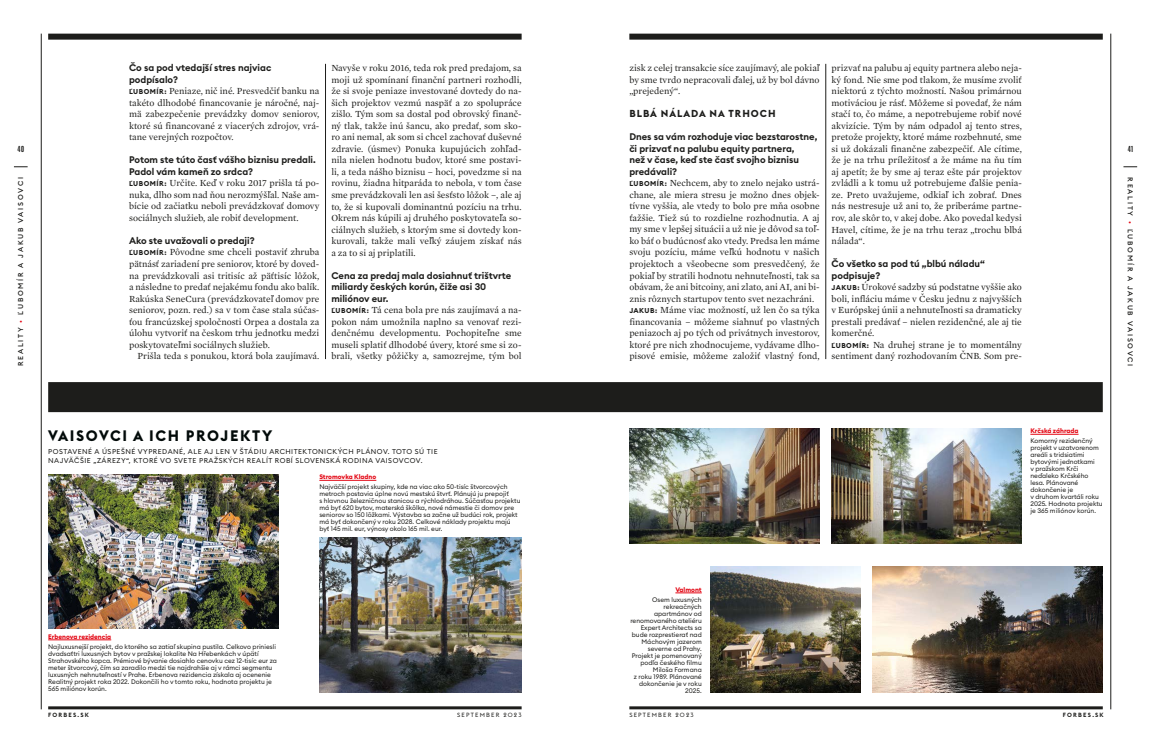
<style>
.page{position:relative;width:1151px;height:752px;background:#fff}
.page>*{position:absolute;margin:0;border:0;box-sizing:border-box;transform-origin:0 0}
.t1{font:700 15px "Euclid Flex";letter-spacing:.11em;color:#020a09}
.t2{font:700 10px "Euclid Flex";letter-spacing:.1em;color:#1d1d1b}
.t3{font:9.5px/11.5px "Mercury Text G1";color:#1d1d1b;text-align:justify}
.t4{font:600 9.5px/11.5px "Euclid Circular B";color:#1d1d1b}
.t5{font:600 8.5px "Graphik XX Cond";color:#1d1d1b}
.t6{font:7px/9px "Euclid Circular B";letter-spacing:.07em;color:#1d1d1b}
.t7{font:500 7px "Euclid Circular B";letter-spacing:.25em;color:#1d1d1b}
.t8{font:6.5px/7px "Euclid Circular B";color:#1d1d1b}
.t9{font:700 6.5px "Euclid Circular B";color:#e30613}
.t10{font:6px "Euclid Flex";letter-spacing:.2em;color:#1d1d1b}
.t11{font:600 6px "Euclid Flex";letter-spacing:.2em;color:#1d1d1b}
.s1{color:#e30613}
.s2{font-family:"Euclid Circular B";font-weight:700;font-size:7px}
</style>
<div class="page">
<svg style="left:1123px;top:166px;width:14px;height:1px"></svg>
<svg style="left:14px;top:166px;width:14px;height:1px"></svg>
<hr style="left:48px;top:706px;width:474px;height:3px;background:#1d1d1b">
<hr style="left:629px;top:706px;width:474px;height:3px;background:#1d1d1b">
<div style="left:48px;top:34px;width:474px;height:6px;background:#1d1d1b"></div>
<div style="left:629px;top:34px;width:474px;height:6px;background:#1d1d1b"></div>
<div style="left:48px;top:382px;width:1055px;height:30px;background:#1d1d1b"></div>
<hr style="left:48px;top:639px;width:63px;height:1px;background:#e30613">
<hr style="left:319px;top:479px;width:57px;height:1px;background:#e30613">
<img style="left:48px;top:474px;width:231px;height:153px">
<img style="left:319px;top:537px;width:203px;height:155px">
<hr style="left:1030px;top:433px;width:48px;height:1px;background:#e30613">
<img style="left:629px;top:428px;width:191px;height:115px">
<img style="left:832px;top:428px;width:190px;height:115px">
<svg style="left:675px;top:592px;width:27px;height:1px"></svg>
<img style="left:710px;top:566px;width:150px;height:126px">
<img style="left:872px;top:566px;width:231px;height:126px">
<hr style="left:1110px;top:34px;width:1px;height:675px;background:#1d1d1b">
<hr style="left:41px;top:34px;width:1px;height:675px;background:#1d1d1b">
<hr style="left:325px;top:64px;width:1px;height:295px;background:#1d1d1b">
<hr style="left:826px;top:64px;width:1px;height:295px;background:#1d1d1b">
<p class="t5" style="left:18px;top:143px;width:8px">40</p>
<p class="t7" style="left:16px;top:366px;width:190px;rotate:-90deg">REALITY <span class="s1">•</span> ĽUBOMÍR A JAKUB VAISOVCI</p>
<p class="t4" style="left:129px;top:62px;width:144px">Čo sa pod vtedajší stres najviac podpísalo?</p>
<p class="t3" style="left:129px;top:85px;width:192px"><span class="s2">ĽUBOMÍR:</span> Peniaze, nič iné. Presvedčiť banku na takéto dlhodobé financovanie je náročné, naj&shy;mä zabezpečenie prevádzky domov seniorov, ktoré sú financované z viacerých zdrojov, vrá&shy;tane verejných rozpočtov.</p>
<p class="t4" style="left:129px;top:154px;width:188px">Potom ste túto časť vášho biznisu predali.<br>Padol vám kameň zo srdca?</p>
<p class="t3" style="left:129px;top:177px;width:192px"><span class="s2">ĽUBOMÍR:</span> Určite. Keď v roku 2017 prišla tá po&shy;nuka, dlho som nad ňou nerozmýšľal. Naše am&shy;bície od začiatku neboli prevádzkovať domovy sociálnych služieb, ale robiť development.</p>
<p class="t4" style="left:129px;top:235px;width:127px">Ako ste uvažovali o predaji?</p>
<p class="t3" style="left:129px;top:246px;width:192px"><span class="s2">ĽUBOMÍR:</span> Pôvodne sme chceli postaviť zhruba pätnásť zariadení pre seniorov, ktoré by doved&shy;na prevádzkovali asi tritisíc až päťtisíc lôžok, a následne to predať nejakému fondu ako balík.<br>Rakúska SeneCura (prevádzkovateľ domov pre seniorov, pozn. red.) sa v tom čase stala súčas&shy;ťou francúzskej spoločnosti Orpea a dostala za úlohu vytvoriť na českom trhu jednotku medzi poskytovateľmi sociálnych služieb.</p>
<p class="t3" style="left:138px;top:349px;width:183px">Prišla teda s ponukou, ktorá bola zaujímavá.</p>
<p class="t3" style="left:331px;top:62px;width:192px">Navyše v roku 2016, teda rok pred predajom, sa moji už spomínaní finanční partneri rozhodli, že si svoje peniaze investované dovtedy do na&shy;šich projektov vezmú naspäť a zo spolupráce zišlo. Tým som sa dostal pod obrovský finanč&shy;ný tlak, takže inú šancu, ako predať, som sko&shy;ro ani nemal, ak som si chcel zachovať duševné zdravie. (úsmev) Ponuka kupujúcich zohľad&shy;nila nielen hodnotu budov, ktoré sme postavi&shy;li, a teda nášho biznisu – hoci, povedzme si na rovinu, žiadna hitparáda to nebola, v tom čase sme prevádzkovali len asi šesťsto lôžok –, ale aj to, že si kupovali dominantnú pozíciu na trhu.<br>Okrem nás kúpili aj druhého poskytovateľa so&shy;ciálnych služieb, s ktorým sme si dovtedy kon&shy;kurovali, takže mali veľký záujem získať nás a za to si aj priplatili.</p>
<p class="t4" style="left:331px;top:269px;width:182px">Cena za predaj mala dosiahnuť trištvrte miliardy českých korún, čiže asi 30 miliónov eur.</p>
<p class="t3" style="left:331px;top:303px;width:192px"><span class="s2">ĽUBOMÍR:</span> Tá cena bola pre nás zaujímavá a na&shy;pokon nám umožnila naplno sa venovať rezi&shy;denčnému developmentu. Pochopiteľne sme museli splatiť dlhodobé úvery, ktoré sme si zo&shy;brali, všetky pôžičky a, samozrejme, tým bol</p>
<p class="t3" style="left:629px;top:62px;width:192px">zisk z celej transakcie síce zaujímavý, ale pokiaľ by sme tvrdo nepracovali ďalej, už by bol dávno „prejedený“.</p>
<p class="t2" style="left:629px;top:108px;width:148px">BLBÁ NÁLADA NA TRHOCH</p>
<p class="t4" style="left:629px;top:131px;width:189px">Dnes sa vám rozhoduje viac bezstarostne, či prizvať na palubu equity partnera,<br>než v čase, keď ste časť svojho biznisu predávali?</p>
<p class="t3" style="left:629px;top:177px;width:192px;text-align:left"><span class="s2">ĽUBOMÍR:</span> Nechcem, aby to znelo nejako ustrá&shy;chane, ale miera stresu je možno dnes objek&shy;tívne vyššia, ale vtedy to bolo pre mňa osobne ťažšie. Tiež sú to rozdielne rozhodnutia. A aj my sme v lepšej situácii a už nie je dôvod sa toľ&shy;ko báť o budúcnosť ako vtedy. Predsa len máme svoju pozíciu, máme veľkú hodnotu v našich projektoch a všeobecne som presvedčený, že pokiaľ by stratili hodnotu nehnuteľnosti, tak sa obávam, že ani bitcoiny, ani zlato, ani AI, ani bi&shy;znis rôznych startupov tento svet nezachráni.<br><span class="s2">JAKUB:</span> Máme viac možností, už len čo sa týka financovania – môžeme siahnuť po vlastných peniazoch aj po tých od privátnych investorov, ktoré pre nich zhodnocujeme, vydávame dlho&shy;pisové emisie, môžeme založiť vlastný fond,</p>
<p class="t3" style="left:832px;top:62px;width:192px">prizvať na palubu aj equity partnera alebo neja&shy;ký fond. Nie sme pod tlakom, že musíme zvoliť niektorú z týchto možností. Našou primárnou motiváciou je rásť. Môžeme si povedať, že nám stačí to, čo máme, a nepotrebujeme robiť nové akvizície. Tým by nám odpadol aj tento stres, pretože projekty, ktoré máme rozbehnuté, sme si už dokázali finančne zabezpečiť. Ale cítime, že je na trhu príležitosť a že máme na ňu tím aj apetít; že by sme aj teraz ešte pár projektov zvládli a k tomu už potrebujeme ďalšie penia&shy;ze. Preto uvažujeme, odkiaľ ich zobrať. Dnes nás nestresuje už ani to, že priberáme partne&shy;rov, ale skôr to, v akej dobe. Ako povedal kedysi Havel, cítime, že je na trhu teraz „trochu blbá nálada“.</p>
<p class="t4" style="left:832px;top:258px;width:155px">Čo všetko sa pod tú „blbú náladu“ podpisuje?</p>
<p class="t3" style="left:832px;top:280px;width:192px;text-align:left"><span class="s2">JAKUB:</span> Úrokové sadzby sú podstatne vyššie ako boli, infláciu máme v Česku jednu z najvyšších v Európskej únii a nehnuteľnosti sa dramaticky prestali predávať – nielen rezidenčné, ale aj tie komerčné.<br><span class="s2">ĽUBOMÍR:</span> Na druhej strane je to momentálny sentiment daný rozhodovaním ČNB. Som pre-</p>
<p class="t5" style="left:1128px;top:143px;width:7px">41</p>
<p class="t7" style="left:1135px;top:177px;width:190px;rotate:90deg">REALITY <span class="s1">•</span> ĽUBOMÍR A JAKUB VAISOVCI</p>
<h1 class="t1" style="left:48px;top:426px;width:226px">VAISOVCI A ICH PROJEKTY</h1>
<p class="t6" style="left:48px;top:446px;width:391px">POSTAVENÉ A ÚSPEŠNÉ VYPREDANÉ, ALE AJ LEN V ŠTÁDIU ARCHITEKTONICKÝCH PLÁNOV. TOTO SÚ TIE<br>NAJVÄČŠIE „ZÁREZY“, KTORÉ VO SVETE PRAŽSKÝCH REALÍT ROBÍ SLOVENSKÁ RODINA VAISOVCOV.</p>
<p class="t9" style="left:48px;top:632px;width:65px">Erbenova rezidencia</p>
<p class="t8" style="left:48px;top:642px;width:230px">Najluxusnejší projekt, do ktorého sa zatiaľ skupina pustila. Celkovo priniesli dvadsaťtri luxusných bytov v pražskej lokalite Na Hřebenkách v úpätí Strahovského kopca. Prémiové bývanie dosiahlo cenovku cez 12-tisíc eur za meter štvorcový, čím sa zaradilo medzi tie najdrahšie aj v rámci segmentu luxusných nehnuteľností v Prahe. Erbenova rezidencia získala aj ocenenie Realitný projekt roka 2022. Dokončili ho v tomto roku, hodnota projektu je 565 miliónov korún.</p>
<p class="t9" style="left:319px;top:472px;width:58px">Stromovka Kladno</p>
<p class="t8" style="left:319px;top:483px;width:203px">Najväčší projekt skupiny, kde na viac ako 50-tisíc štvorcových metroch postavia úplne novú mestskú štvrť. Plánujú ju prepojiť<br>s hlavnou železničnou stanicou a rýchlodráhou. Súčasťou projektu má byť 620 bytov, materská škôlka, nové námestie či domov pre seniorov so 150 lôžkami. Výstavba sa začne už budúci rok, projekt má byť dokončený v roku 2028. Celkové náklady projektu majú byť 145 mil. eur, výnosy okolo 165 mil. eur.</p>
<p class="t9" style="left:675px;top:585px;width:28px">Valmont</p>
<p class="t8" style="left:630px;top:595px;width:73px;text-align:right">Osem luxusných rekreačných apartmánov od renomovaného ateliéru<br>Expert Architects sa bude rozprestierať nad<br>Máchovým jazerom severne od Prahy.<br>Projekt je pomenovaný podľa českého filmu<br>Miloša Formana<br>z roku 1989. Plánované dokončenie je v roku<br>2025.</p>
<p class="t9" style="left:1030px;top:426px;width:50px">Krčská záhrada</p>
<p class="t8" style="left:1030px;top:437px;width:74px">Komorný rezidenčný projekt v uzatvorenom areáli s tridsiatimi bytovými jednotkami<br>v pražskom Krči neďaleko Krčského lesa. Plánované dokončenie je<br>v druhom kvartáli roku<br>2025. Hodnota projektu je 365 miliónov korún.</p>
<p class="t11" style="left:48px;top:711px;width:42px">FORBES.SK</p>
<p class="t10" style="left:457px;top:711px;width:66px">SEPTEMBER 2023</p>
<p class="t10" style="left:629px;top:711px;width:66px">SEPTEMBER 2023</p>
<p class="t11" style="left:1063px;top:711px;width:42px">FORBES.SK</p>
</div>
